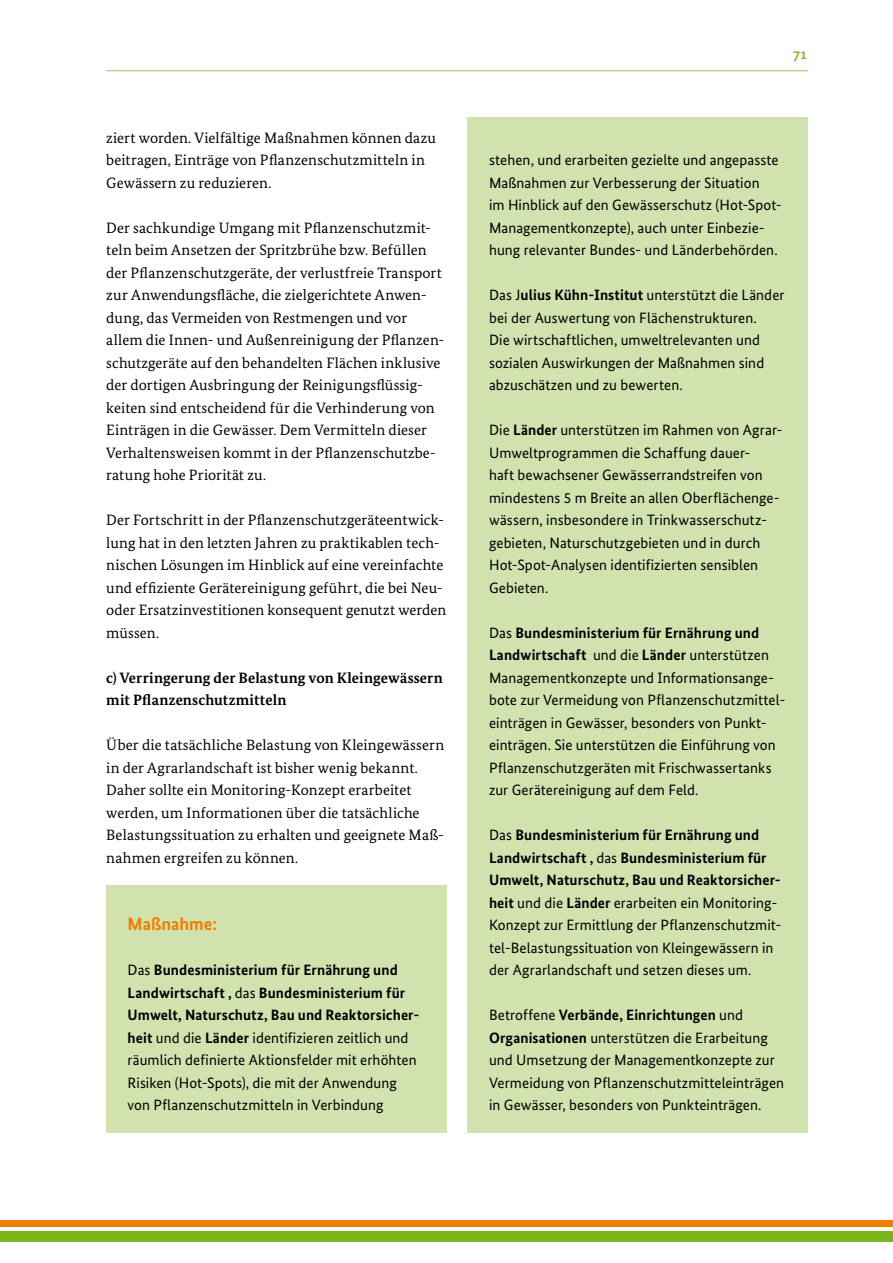
<style>
.page{position:relative;width:893px;height:1263px;background:#fff}
.page>*{position:absolute;margin:0;border:0;box-sizing:border-box;transform-origin:0 0}
.t1{font:700 18px "Bundes Sans";color:#ee7f00}
.t2{font:15px/22.5px "Bundes Sans";letter-spacing:.005em;color:#000}
.t3{font:15px/22.5px "Bundes Serif";letter-spacing:.005em;color:#000}
.t4{font:700 15px/22.5px "Bundes Serif";letter-spacing:.01em;color:#000}
.t5{font:500 15px "Bundes Sans";color:#7ab51d}
.s1{font-weight:700}
</style>
<div class="page">
<hr style="left:106px;top:70px;width:702px;height:1px;background:#a9cb6b">
<div style="left:0;top:1220px;width:893px;height:7px;background:#ee7f00"></div>
<div style="left:0;top:1231px;width:893px;height:11px;background:#7ab51d"></div>
<div style="left:106px;top:885px;width:340px;height:248px;background:#d1e2af"></div>
<div style="left:468px;top:117px;width:340px;height:1016px;background:#d1e2af"></div>
<p class="t3" style="left:106px;top:126px;width:331px">ziert worden. Vielfältige Maßnahmen können dazu beitragen, Einträge von Pflanzenschutzmitteln in<br>Gewässern zu reduzieren.</p>
<p class="t3" style="left:106px;top:216px;width:340px">Der sachkundige Umgang mit Pflanzenschutzmit&shy;teln beim Ansetzen der Spritzbrühe bzw. Befüllen der Pflanzenschutzgeräte, der verlustfreie Transport zur Anwendungsfläche, die zielgerichtete Anwen&shy;dung, das Vermeiden von Restmengen und vor allem die Innen- und Außenreinigung der Pflanzen&shy;schutzgeräte auf den behandelten Flächen inklusive der dortigen Ausbringung der Reinigungsflüssig&shy;keiten sind entscheidend für die Verhinderung von Einträgen in die Gewässer. Dem Vermitteln dieser Verhaltensweisen kommt in der Pflanzenschutzbe&shy;ratung hohe Priorität zu.</p>
<p class="t3" style="left:106px;top:508px;width:342px">Der Fortschritt in der Pflanzenschutzgeräteentwick&shy;lung hat in den letzten Jahren zu praktikablen tech&shy;nischen Lösungen im Hinblick auf eine vereinfachte und effiziente Gerätereinigung geführt, die bei Neu&shy;oder Ersatzinvestitionen konsequent genutzt werden müssen.</p>
<p class="t4" style="left:106px;top:666px;width:338px">c) Verringerung der Belastung von Kleingewässern mit Pflanzenschutzmitteln</p>
<p class="t3" style="left:106px;top:733px;width:339px">Über die tatsächliche Belastung von Kleingewässern in der Agrarlandschaft ist bisher wenig bekannt.<br>Daher sollte ein Monitoring-Konzept erarbeitet werden, um Informationen über die tatsächliche Belastungssituation zu erhalten und geeignete Maß&shy;nahmen ergreifen zu können.</p>
<p class="t1" style="left:128px;top:913px;width:91px">Maßnahme:</p>
<p class="t2" style="left:128px;top:958px;width:293px">Das <span class="s1">Bundesministerium für Ernährung und Landwirtschaft ,</span> das <span class="s1">Bundesministerium für Umwelt, Naturschutz, Bau und Reaktorsicher&shy;heit</span> und die <span class="s1">Länder</span> identifizieren zeitlich und räumlich definierte Aktionsfelder mit erhöhten Risiken (Hot-Spots), die mit der Anwendung von Pflanzenschutzmitteln in Verbindung</p>
<p class="t5" style="left:793px;top:45px;width:15px">71</p>
<p class="t2" style="left:489px;top:148px;width:294px">stehen, und erarbeiten gezielte und angepasste Maßnahmen zur Verbesserung der Situation<br>im Hinblick auf den Gewässerschutz (Hot-Spot-Managementkonzepte), auch unter Einbezie&shy;hung relevanter Bundes- und Länderbehörden.</p>
<p class="t2" style="left:489px;top:283px;width:297px">Das J<span class="s1">ulius Kühn-Institut</span> unterstützt die Länder bei der Auswertung von Flächenstrukturen.<br>Die wirtschaftlichen, umweltrelevanten und sozialen Auswirkungen der Maßnahmen sind abzuschätzen und zu bewerten.</p>
<p class="t2" style="left:489px;top:418px;width:295px">Die <span class="s1">Länder</span> unterstützen im Rahmen von Agrar-Umweltprogrammen die Schaffung dauer-<br>haft bewachsener Gewässerrandstreifen von mindestens 5 m Breite an allen Oberflächenge&shy;wässern, insbesondere in Trinkwasserschutz&shy;gebieten, Naturschutzgebieten und in durch Hot-Spot-Analysen identifizierten sensiblen Gebieten.</p>
<p class="t2" style="left:489px;top:621px;width:298px">Das <span class="s1">Bundesministerium für Ernährung und Landwirtschaft</span> und die <span class="s1">Länder</span> unterstützen Managementkonzepte und Informationsange&shy;bote zur Vermeidung von Pflanzenschutzmittel&shy;einträgen in Gewässer, besonders von Punkt&shy;einträgen. Sie unterstützen die Einführung von Pflanzenschutzgeräten mit Frischwassertanks zur Gerätereinigung auf dem Feld.</p>
<p class="t2" style="left:489px;top:823px;width:294px">Das <span class="s1">Bundesministerium für Ernährung und Landwirtschaft ,</span> das <span class="s1">Bundesministerium für Umwelt, Naturschutz, Bau und Reaktorsicher&shy;heit</span> und die <span class="s1">Länder</span> erarbeiten ein Monitoring-Konzept zur Ermittlung der Pflanzenschutzmit&shy;tel-Belastungssituation von Kleingewässern in der Agrarlandschaft und setzen dieses um.</p>
<p class="t2" style="left:489px;top:1003px;width:297px">Betroffene <span class="s1">Verbände, Einrichtungen</span> und <span class="s1">Organisationen</span> unterstützen die Erarbeitung und Umsetzung der Managementkonzepte zur Vermeidung von Pflanzenschutzmitteleinträgen in Gewässer, besonders von Punkteinträgen.</p>
</div>
